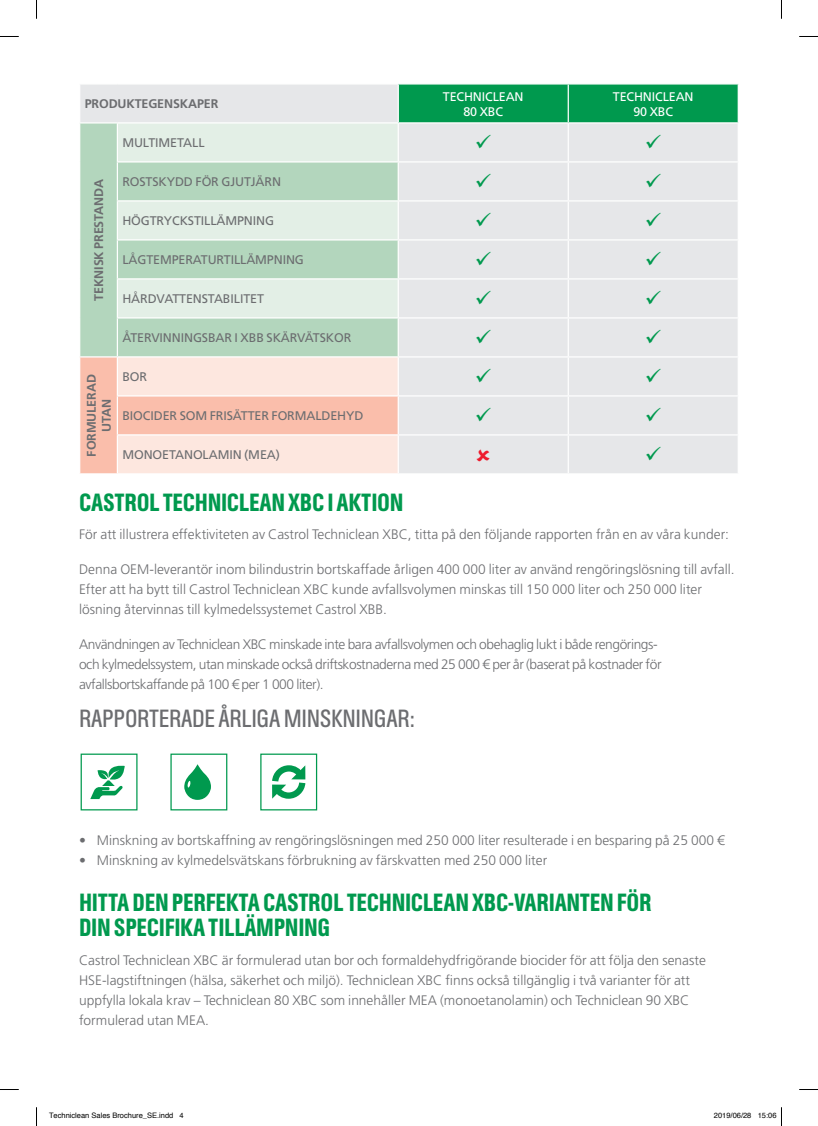
<style>
.page{position:relative;width:818px;height:1126px;background:#fff}
.page>*{position:absolute;margin:0;border:0;box-sizing:border-box;transform-origin:0 0}
.t1{font:500 22.5px/25px "Castrol Sans Con ML";letter-spacing:-.015em;color:#00994e}
.t2{font:22.5px "Castrol Sans Con ML";letter-spacing:-.015em;color:#6c6d70}
.t3{font:300 13.75px/20px "Frutiger LT Std";color:#6c6d70}
.t4{font:300 13.75px/20px "Frutiger LT Std";letter-spacing:-.03em;color:#6c6d70}
.t5{font:12.5px "Frutiger LT Std";letter-spacing:-.01em;color:#6c6d70}
.t6{font:700 12.5px/15px "Frutiger LT Std";letter-spacing:-.01em;color:#6c6d70;text-align:center}
.t7{font:12.5px/15px "Frutiger LT Std";letter-spacing:-.01em;color:#fff;text-align:center}
.t8{font:7.5px "Helvetica";color:#000}
</style>
<div class="page">
<div style="left:80px;top:84px;width:657px;height:389px;background:#e6e7e9"></div>
<div style="left:398px;top:84px;width:339px;height:38px;background:#00994e"></div>
<div style="left:80px;top:123px;width:317px;height:233px;background:#b3d6bd"></div>
<svg style="left:118px;top:123px;width:279px;height:194px;background:#d0e5d6"></svg>
<div style="left:80px;top:357px;width:37px;height:116px;background:#fabeab"></div>
<svg style="left:118px;top:357px;width:279px;height:116px;background:#fcd9ce"></svg>
<hr style="left:567px;top:84px;width:1px;height:38px;background:#fff">
<hr style="left:117px;top:123px;width:1px;height:38px;background:#fff">
<hr style="left:398px;top:122px;width:170px;height:1px;background:#fff">
<hr style="left:397px;top:123px;width:1px;height:38px;background:#fff">
<hr style="left:568px;top:122px;width:170px;height:1px;background:#fff">
<hr style="left:567px;top:123px;width:1px;height:38px;background:#fff">
<hr style="left:117px;top:161px;width:281px;height:1px;background:#fff">
<hr style="left:117px;top:162px;width:1px;height:38px;background:#fff">
<hr style="left:398px;top:161px;width:170px;height:1px;background:#fff">
<hr style="left:397px;top:162px;width:1px;height:38px;background:#fff">
<hr style="left:568px;top:161px;width:170px;height:1px;background:#fff">
<hr style="left:567px;top:162px;width:1px;height:38px;background:#fff">
<hr style="left:117px;top:200px;width:281px;height:1px;background:#fff">
<hr style="left:117px;top:201px;width:1px;height:38px;background:#fff">
<hr style="left:398px;top:200px;width:170px;height:1px;background:#fff">
<hr style="left:397px;top:201px;width:1px;height:38px;background:#fff">
<hr style="left:568px;top:200px;width:170px;height:1px;background:#fff">
<hr style="left:567px;top:201px;width:1px;height:38px;background:#fff">
<hr style="left:117px;top:239px;width:281px;height:1px;background:#fff">
<hr style="left:117px;top:240px;width:1px;height:38px;background:#fff">
<hr style="left:398px;top:239px;width:170px;height:1px;background:#fff">
<hr style="left:397px;top:240px;width:1px;height:38px;background:#fff">
<hr style="left:568px;top:239px;width:170px;height:1px;background:#fff">
<hr style="left:567px;top:240px;width:1px;height:38px;background:#fff">
<hr style="left:117px;top:278px;width:281px;height:1px;background:#fff">
<hr style="left:117px;top:279px;width:1px;height:38px;background:#fff">
<hr style="left:398px;top:278px;width:170px;height:1px;background:#fff">
<hr style="left:397px;top:279px;width:1px;height:38px;background:#fff">
<hr style="left:568px;top:278px;width:170px;height:1px;background:#fff">
<hr style="left:567px;top:279px;width:1px;height:38px;background:#fff">
<hr style="left:117px;top:317px;width:281px;height:1px;background:#fff">
<hr style="left:117px;top:318px;width:1px;height:38px;background:#fff">
<hr style="left:398px;top:317px;width:170px;height:1px;background:#fff">
<hr style="left:397px;top:318px;width:1px;height:38px;background:#fff">
<hr style="left:568px;top:317px;width:170px;height:1px;background:#fff">
<hr style="left:567px;top:318px;width:1px;height:38px;background:#fff">
<hr style="left:79px;top:356px;width:38px;height:1px;background:#fff">
<hr style="left:117px;top:356px;width:281px;height:1px;background:#fff">
<hr style="left:117px;top:357px;width:1px;height:38px;background:#fff">
<hr style="left:398px;top:356px;width:170px;height:1px;background:#fff">
<hr style="left:397px;top:357px;width:1px;height:38px;background:#fff">
<hr style="left:568px;top:356px;width:170px;height:1px;background:#fff">
<hr style="left:567px;top:357px;width:1px;height:38px;background:#fff">
<hr style="left:117px;top:395px;width:281px;height:1px;background:#fff">
<hr style="left:117px;top:396px;width:1px;height:38px;background:#fff">
<hr style="left:398px;top:395px;width:170px;height:1px;background:#fff">
<hr style="left:397px;top:396px;width:1px;height:38px;background:#fff">
<hr style="left:568px;top:395px;width:170px;height:1px;background:#fff">
<hr style="left:567px;top:396px;width:1px;height:38px;background:#fff">
<hr style="left:398px;top:434px;width:170px;height:1px;background:#fff">
<hr style="left:568px;top:434px;width:170px;height:1px;background:#fff">
<hr style="left:567px;top:435px;width:1px;height:38px;background:#fff">
<hr style="left:397px;top:84px;width:1px;height:38px;background:#fff">
<hr style="left:79px;top:122px;width:38px;height:1px;background:#fff">
<hr style="left:117px;top:122px;width:281px;height:1px;background:#fff">
<hr style="left:117px;top:435px;width:1px;height:38px;background:#fff">
<hr style="left:117px;top:434px;width:281px;height:1px;background:#fff">
<hr style="left:397px;top:435px;width:1px;height:38px;background:#fff">
<svg style="left:90px;top:765px;width:35px;height:34px"></svg>
<div style="left:81px;top:753px;width:56px;height:57px;border:1px solid #00994e"></div>
<div style="left:170px;top:753px;width:57px;height:57px;border:1px solid #00994e"></div>
<svg style="left:184px;top:764px;width:27px;height:35px"></svg>
<div style="left:260px;top:753px;width:57px;height:57px;border:1px solid #00994e"></div>
<svg style="left:272px;top:765px;width:34px;height:34px"></svg>
<svg style="left:0;top:36px;width:19px;height:1px"></svg>
<svg style="left:799px;top:36px;width:18px;height:1px"></svg>
<svg style="left:0;top:1089px;width:19px;height:1px"></svg>
<svg style="left:799px;top:1089px;width:18px;height:1px"></svg>
<svg style="left:36px;top:0;width:1px;height:19px"></svg>
<svg style="left:36px;top:1107px;width:1px;height:18px"></svg>
<svg style="left:476px;top:448px;width:13px;height:12px"></svg>
<svg style="left:476px;top:134px;width:14px;height:14px"></svg>
<svg style="left:646px;top:134px;width:14px;height:14px"></svg>
<svg style="left:476px;top:173px;width:14px;height:14px"></svg>
<svg style="left:646px;top:173px;width:14px;height:14px"></svg>
<svg style="left:476px;top:212px;width:14px;height:14px"></svg>
<svg style="left:646px;top:212px;width:14px;height:14px"></svg>
<svg style="left:476px;top:251px;width:14px;height:14px"></svg>
<svg style="left:646px;top:251px;width:14px;height:14px"></svg>
<svg style="left:476px;top:290px;width:14px;height:14px"></svg>
<svg style="left:646px;top:290px;width:14px;height:14px"></svg>
<svg style="left:476px;top:329px;width:14px;height:14px"></svg>
<svg style="left:646px;top:329px;width:14px;height:14px"></svg>
<svg style="left:476px;top:368px;width:14px;height:14px"></svg>
<svg style="left:646px;top:368px;width:14px;height:14px"></svg>
<svg style="left:476px;top:407px;width:14px;height:14px"></svg>
<svg style="left:646px;top:407px;width:14px;height:14px"></svg>
<svg style="left:646px;top:446px;width:14px;height:14px"></svg>
<p class="t6" style="left:85px;top:96px;width:135px">PRODUKTEGENSKAPER</p>
<p class="t7" style="left:442px;top:89px;width:82px">TECHNICLEAN<br>80 XBC</p>
<p class="t7" style="left:612px;top:89px;width:82px">TECHNICLEAN<br>90 XBC</p>
<p class="t6" style="left:91px;top:300px;width:123px;rotate:-90deg">TEKNISK PRESTANDA</p>
<p class="t5" style="left:122px;top:135px;width:84px">MULTIMETALL</p>
<p class="t5" style="left:122px;top:174px;width:160px">ROSTSKYDD FÖR GJUTJÄRN</p>
<p class="t5" style="left:122px;top:213px;width:153px">HÖGTRYCKSTILLÄMPNING</p>
<p class="t5" style="left:122px;top:252px;width:183px">LÅGTEMPERATURTILLÄMPNING</p>
<p class="t5" style="left:122px;top:291px;width:143px">HÅRDVATTENSTABILITET</p>
<p class="t5" style="left:122px;top:330px;width:230px">ÅTERVINNINGSBAR I XBB SKÄRVÄTSKOR</p>
<p class="t6" style="left:84px;top:456px;width:84px;rotate:-90deg">FORMULERAD<br>UTAN</p>
<p class="t5" style="left:122px;top:369px;width:26px">BOR</p>
<p class="t5" style="left:122px;top:408px;width:242px">BIOCIDER SOM FRISÄTTER FORMALDEHYD</p>
<p class="t5" style="left:122px;top:447px;width:159px">MONOETANOLAMIN (MEA)</p>
<h1 class="t1" style="left:79px;top:489px;width:325px">CASTROL TECHNICLEAN XBC I AKTION</h1>
<p class="t3" style="left:79px;top:524px;width:651px">För att illustrera effektiviteten av Castrol Techniclean XBC, titta på den följande rapporten från en av våra kunder:</p>
<p class="t3" style="left:79px;top:559px;width:656px">Denna OEM-leverantör inom bilindustrin bortskaffade årligen 400 000 liter av använd rengöringslösning till avfall.<br>Efter att ha bytt till Castrol Techniclean XBC kunde avfallsvolymen minskas till 150 000 liter och 250 000 liter lösning återvinnas till kylmedelssystemet Castrol XBB.</p>
<p class="t4" style="left:79px;top:634px;width:583px">Användningen av Techniclean XBC minskade inte bara avfallsvolymen och obehaglig lukt i både rengörings&shy;och kylmedelssystem, utan minskade också driftskostnaderna med 25 000 € per år (baserat på kostnader för avfallsbortskaffande på 100 € per 1 000 liter).</p>
<h1 class="t2" style="left:79px;top:701px;width:337px">RAPPORTERADE ÅRLIGA MINSKNINGAR:</h1>
<p class="t3" style="left:79px;top:829px;width:647px">• Minskning av bortskaffning av rengöringslösningen med 250 000 liter resulterade i en besparing på 25 000 €</p>
<p class="t3" style="left:79px;top:849px;width:469px">• Minskning av kylmedelsvätskans förbrukning av färskvatten med 250 000 liter</p>
<h1 class="t1" style="left:79px;top:888px;width:574px">HITTA DEN PERFEKTA CASTROL TECHNICLEAN XBC-VARIANTEN FÖR<br>DIN SPECIFIKA TILLÄMPNING</h1>
<p class="t3" style="left:79px;top:949px;width:628px">Castrol Techniclean XBC är formulerad utan bor och formaldehydfrigörande biocider för att följa den senaste HSE-lagstiftningen (hälsa, säkerhet och miljö). Techniclean XBC finns också tillgänglig i två varianter för att uppfylla lokala krav – Techniclean 80 XBC som innehåller MEA (monoetanolamin) och Techniclean 90 XBC formulerad utan MEA.</p>
<p class="t8" style="left:49px;top:1109px;width:136px">Techniclean Sales Brochure_SE.indd 4</p>
<p class="t8" style="left:713px;top:1109px;width:64px">2019/06/28 15:06</p>
</div>
